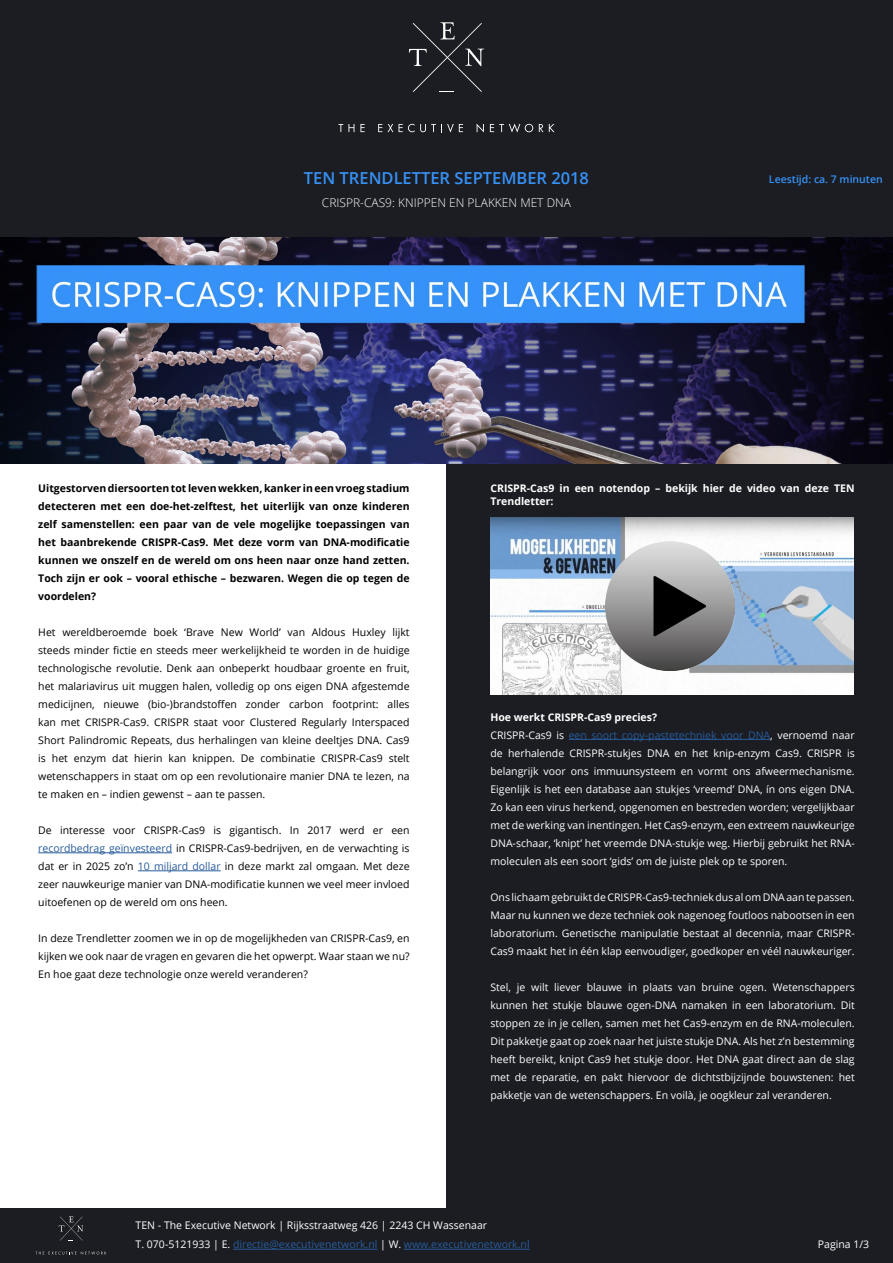
<style>
.page{position:relative;width:893px;height:1263px;background:#fff}
.page>*{position:absolute;margin:0;border:0;box-sizing:border-box;transform-origin:0 0}
.t1{font:600 16.5px "Open Sans";color:#3692f9}
.t2{font:300 12px "Open Sans";color:#fff}
.t3{font:10.5px/18px "Open Sans";color:#fff}
.t4{font:10.5px/18px "Open Sans";color:#000;text-align:justify}
.t5{font:700 10.5px/18px "Open Sans";color:#000;text-align:justify}
.t6{font:700 10.5px/12.6px "Open Sans";color:#fff}
.t7{font:600 10.5px "Open Sans";color:#3692f9}
.s1{color:#275b9b}
.s2{font-weight:700}
</style>
<div class="page">
<div style="left:446px;top:417px;width:447px;height:797px;background:#1c1d22"></div>
<img style="left:0;top:237px;width:892px;height:226px">
<div style="left:0;top:0;width:893px;height:237px;background:#1c1d22"></div>
<svg style="left:338px;top:124px;width:16px;height:8px"></svg>
<svg style="left:360px;top:124px;width:5px;height:8px"></svg>
<svg style="left:378px;top:124px;width:4px;height:8px"></svg>
<svg style="left:388px;top:124px;width:5px;height:8px"></svg>
<svg style="left:399px;top:124px;width:64px;height:9px"></svg>
<svg style="left:477px;top:124px;width:7px;height:8px"></svg>
<svg style="left:490px;top:124px;width:43px;height:9px"></svg>
<svg style="left:539px;top:124px;width:4px;height:8px"></svg>
<svg style="left:549px;top:124px;width:5px;height:8px"></svg>
<svg style="left:409px;top:22px;width:75px;height:70px"></svg>
<hr style="left:38px;top:852px;width:134px;height:1px;background:#275b9b">
<hr style="left:138px;top:870px;width:83px;height:1px;background:#275b9b">
<hr style="left:569px;top:739px;width:201px;height:1px;background:#275b9b">
<div style="left:0;top:1209px;width:893px;height:54px;background:#1c1d22"></div>
<svg style="left:36px;top:1251px;width:70px;height:3px"></svg>
<svg style="left:59px;top:1216px;width:24px;height:25px"></svg>
<hr style="left:233px;top:1249px;width:144px;height:1px;background:#275b9b">
<hr style="left:404px;top:1249px;width:126px;height:1px;background:#275b9b">
<img style="left:490px;top:518px;width:364px;height:176px">
<img style="left:605px;top:541px;width:129px;height:129px">
<h1 class="t1" style="left:304px;top:166px;width:287px">TEN TRENDLETTER September 2018</h1>
<p class="t2" style="left:322px;top:194px;width:242px">CRISPR-CAS9: KNIPPEN EN PLAKKEN MET DNA</p>
<p class="t7" style="left:769px;top:172px;width:115px">Leestijd: ca. 7 minuten</p>
<p class="t5" style="left:38px;top:479px;width:373px">Uitgestorven diersoorten tot leven wekken, kanker in een vroeg stadium detecteren met een doe-het-zelftest, het uiterlijk van onze kinderen zelf samenstellen: een paar van de vele mogelijke toepassingen van het baanbrekende CRISPR-Cas9. Met deze vorm van DNA-modificatie kunnen we onszelf en de wereld om ons heen naar onze hand zetten.<br>Toch zijn er ook – vooral ethische – bezwaren. Wegen die op tegen de voordelen?</p>
<p class="t4" style="left:38px;top:623px;width:373px">Het wereldberoemde boek ‘Brave New World’ van Aldous Huxley lijkt steeds minder fictie en steeds meer werkelijkheid te worden in de huidige technologische revolutie. Denk aan onbeperkt houdbaar groente en fruit, het malariavirus uit muggen halen, volledig op ons eigen DNA afgestemde medicijnen, nieuwe (bio-)brandstoffen zonder carbon footprint: alles kan met CRISPR-Cas9. CRISPR staat voor Clustered Regularly Interspaced Short Palindromic Repeats, dus herhalingen van kleine deeltjes DNA. Cas9 is het enzym dat hierin kan knippen. De combinatie CRISPR-Cas9 stelt wetenschappers in staat om op een revolutionaire manier DNA te lezen, na te maken en – indien gewenst – aan te passen.</p>
<p class="t4" style="left:38px;top:821px;width:373px">De interesse voor CRISPR-Cas9 is gigantisch. In 2017 werd er een <span class="s1">recordbedrag geïnvesteerd</span> in CRISPR-Cas9-bedrijven, en de verwachting is dat er in 2025 zo’n <span class="s1">10 miljard dollar</span> in deze markt zal omgaan. Met deze zeer nauwkeurige manier van DNA-modificatie kunnen we veel meer invloed uitoefenen op de wereld om ons heen.</p>
<p class="t4" style="left:38px;top:929px;width:373px">In deze Trendletter zoomen we in op de mogelijkheden van CRISPR-Cas9, en kijken we ook naar de vragen en gevaren die het opwerpt. Waar staan we nu?<br>En hoe gaat deze technologie onze wereld veranderen?</p>
<p class="t6" style="left:490px;top:482px;width:366px">CRISPR-Cas9 in een notendop – bekijk hier de video van deze TEN<br>Trendletter:</p>
<p class="t3" style="left:490px;top:707px;width:366px"><span class="s2">Hoe werkt CRISPR-Cas9 precies?<br></span>CRISPR-Cas9 is <span class="s1">een soort copy-pastetechniek voor DNA</span>, vernoemd naar de herhalende CRISPR-stukjes DNA en het knip-enzym Cas9. CRISPR is belangrijk voor ons immuunsysteem en vormt ons afweermechanisme.<br>Eigenlijk is het een database aan stukjes ‘vreemd’ DNA, ín ons eigen DNA.<br>Zo kan een virus herkend, opgenomen en bestreden worden; vergelijkbaar met de werking van inentingen. Het Cas9-enzym, een extreem nauwkeurige DNA-schaar, ‘knipt’ het vreemde DNA-stukje weg. Hierbij gebruikt het RNA&shy;moleculen als een soort ‘gids’ om de juiste plek op te sporen.</p>
<p class="t3" style="left:490px;top:887px;width:366px;text-align:justify">Ons lichaam gebruikt de CRISPR-Cas9-techniek dus al om DNA aan te passen.<br>Maar nu kunnen we deze techniek ook nagenoeg foutloos nabootsen in een laboratorium. Genetische manipulatie bestaat al decennia, maar CRISPR-Cas9 maakt het in één klap eenvoudiger, goedkoper en véél nauwkeuriger.</p>
<p class="t3" style="left:490px;top:977px;width:366px;text-align:justify">Stel, je wilt liever blauwe in plaats van bruine ogen. Wetenschappers kunnen het stukje blauwe ogen-DNA namaken in een laboratorium. Dit stoppen ze in je cellen, samen met het Cas9-enzym en de RNA-moleculen.<br>Dit pakketje gaat op zoek naar het juiste stukje DNA. Als het z’n bestemming heeft bereikt, knipt Cas9 het stukje door. Het DNA gaat direct aan de slag met de reparatie, en pakt hiervoor de dichtstbijzijnde bouwstenen: het pakketje van de wetenschappers. En voilà, je oogkleur zal veranderen.</p>
<p class="t3" style="left:136px;top:1215px;width:396px;line-height:19.5px">TEN - The Executive Network | Rijksstraatweg 426 | 2243 CH Wassenaar<br>T. 070-5121933 | E. <span class="s1">directie@executivenetwork.nl</span> | W. <span class="s1">www.executivenetwork.nl</span></p>
<p class="t3" style="left:818px;top:1235px;width:53px">Pagina 1/3</p>
</div>
